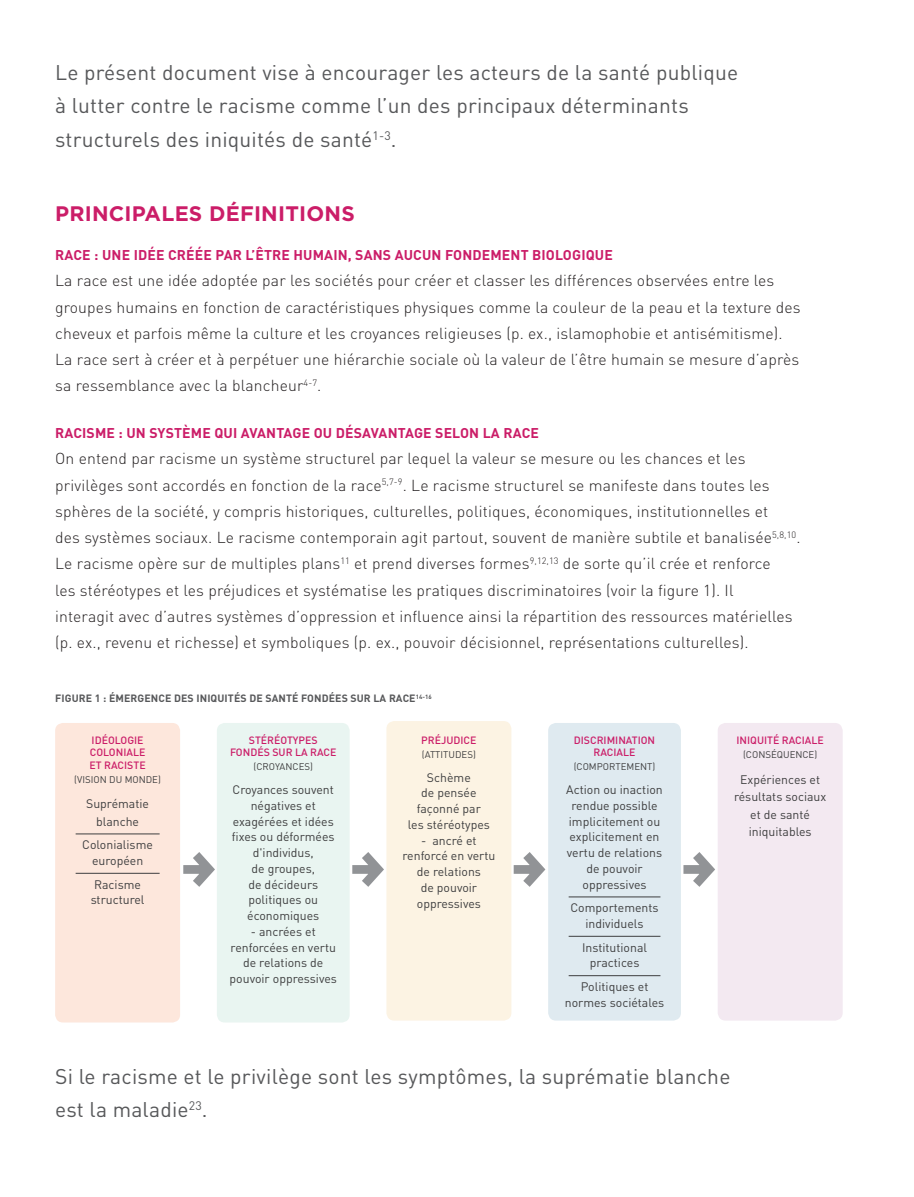
<style>
.page{position:relative;width:914px;height:1197px;background:#fff}
.page>*{position:absolute;margin:0;border:0;box-sizing:border-box;transform-origin:0 0}
.t1{font:21px/33.2px "DIN";letter-spacing:.01em;color:#57585a}
.t2{font:700 21px "Gotham HTF";color:#cb1d68}
.t3{font:300 15.75px/26.2px "DIN";letter-spacing:.01em;color:#231f20}
.t4{font:700 14px "DIN";letter-spacing:.01em;color:#cb1d68}
.t5{font:12.25px/15.8px "DIN";color:#3e3e3f;text-align:center}
.t6{font:500 10.5px/12.2px "DIN";color:#cb1d68}
.t7{font:700 10.5px "DIN";letter-spacing:.01em;color:#57585a}
.t8{font:500 10.5px/12.2px "DIN";letter-spacing:.02em;color:#cb1d68;text-align:center}
.t9{font:9.62px "DIN";letter-spacing:.075em;color:#3e3e3f}
</style>
<div class="page">
<div style="left:55px;top:723px;width:125px;height:300px;background:#fde7dc;border-radius:8px"></div>
<hr style="left:76px;top:833px;width:84px;height:1px;background:#3e3e3f">
<hr style="left:76px;top:873px;width:84px;height:1px;background:#3e3e3f">
<div style="left:217px;top:723px;width:132px;height:300px;background:#e9f5f1;border-radius:8px"></div>
<div style="left:386px;top:721px;width:125px;height:300px;background:#fcf3e3;border-radius:8px"></div>
<div style="left:548px;top:723px;width:133px;height:298px;background:#dfeaf0;border-radius:8px"></div>
<hr style="left:568px;top:896px;width:92px;height:1px;background:#3e3e3f">
<hr style="left:568px;top:936px;width:92px;height:1px;background:#3e3e3f">
<hr style="left:568px;top:975px;width:92px;height:1px;background:#3e3e3f">
<div style="left:717px;top:723px;width:125px;height:298px;background:#f3e9f1;border-radius:8px"></div>
<svg style="left:183px;top:852px;width:32px;height:35px"></svg>
<svg style="left:352px;top:852px;width:32px;height:35px"></svg>
<svg style="left:513px;top:852px;width:33px;height:35px"></svg>
<svg style="left:683px;top:852px;width:32px;height:35px"></svg>
<h1 class="t1" style="left:55px;top:55px;width:684px">Le présent document vise à encourager les acteurs de la santé publique à lutter contre le racisme comme l’un des principaux déterminants structurels des iniquités de santé<sup>1-3</sup>.</h1>
<h1 class="t2" style="left:55px;top:202px;width:14px">PRIN</h1>
<h1 class="t2" style="left:109px;top:202px;width:30px">CIPALES</h1>
<h1 class="t2" style="left:209px;top:202px;width:59px">DÉFINITIONS</h1>
<p class="t4" style="left:55px;top:246px;width:559px">RACE : UNE IDÉE CRÉÉE PAR L’ÊTRE HUMAIN, SANS AUCUN FONDEMENT BIOLOGIQUE</p>
<p class="t3" style="left:55px;top:267px;width:747px">La race est une idée adoptée par les sociétés pour créer et classer les différences observées entre les groupes humains en fonction de caractéristiques physiques comme la couleur de la peau et la texture des cheveux et parfois même la culture et les croyances religieuses (p. ex., islamophobie et antisémitisme).<br>La race sert à créer et à perpétuer une hiérarchie sociale où la valeur de l’être humain se mesure d’après sa ressemblance avec la blancheur<sup>4-7</sup>.</p>
<p class="t4" style="left:55px;top:424px;width:485px">RACISME : UN SYSTÈME QUI AVANTAGE OU DÉSAVANTAGE SELON LA RACE</p>
<p class="t3" style="left:55px;top:445px;width:746px">On entend par racisme un système structurel par lequel la valeur se mesure ou les chances et les privilèges sont accordés en fonction de la race<sup>5,7-9</sup>. Le racisme structurel se manifeste dans toutes les sphères de la société, y compris historiques, culturelles, politiques, économiques, institutionnelles et<br>des systèmes sociaux. Le racisme contemporain agit partout, souvent de manière subtile et banalisée<sup>5,8,10</sup>.<br>Le racisme opère sur de multiples plans<sup>11</sup> et prend diverses formes<sup>9,12,13</sup> de sorte qu’il crée et renforce<br>les stéréotypes et les préjudices et systématise les pratiques discriminatoires (voir la figure 1). Il<br>interagit avec d’autres systèmes d’oppression et influence ainsi la répartition des ressources matérielles (p. ex., revenu et richesse) et symboliques (p. ex., pouvoir décisionnel, représentations culturelles).</p>
<p class="t7" style="left:55px;top:692px;width:378px">FIGURE 1 : ÉMERGENCE DES INIQUITÉS DE SANTÉ FONDÉES SUR LA RACE<sup>14-16</sup></p>
<p class="t6" style="left:89px;top:734px;width:58px">IDÉOLOGIE<br>COLONIALE<br>ET RACI STE</p>
<p class="t9" style="left:74px;top:773px;width:88px">(vision du monde)</p>
<p class="t5" style="left:86px;top:795px;width:64px;line-height:17.5px">Suprématie blanche</p>
<p class="t5" style="left:82px;top:837px;width:72px">Colonialisme européen</p>
<p class="t5" style="left:91px;top:876px;width:55px;text-align:left">Racisme structurel</p>
<p class="t6" style="left:421px;top:734px;width:57px">PRÉJUDICE</p>
<p class="t9" style="left:422px;top:749px;width:56px">(attitudes)</p>
<p class="t5" style="left:408px;top:769px;width:83px">Schème<br>de pensée façonné par les stéréotypes</p>
<p class="t5" style="left:402px;top:832px;width:94px">- ancré et renforcé en vertu de relations<br>de pouvoir oppressives</p>
<p class="t6" style="left:230px;top:734px;width:108px;text-align:center">STÉRÉOTYPES<br>FONDÉS SUR LA RACE</p>
<p class="t9" style="left:253px;top:761px;width:61px">(croyances)</p>
<p class="t5" style="left:232px;top:782px;width:104px">Croyances souvent négatives et exagérées et idées fixes ou déformées d'individus,<br>de groupes,<br>de décideurs politiques ou économiques</p>
<p class="t5" style="left:230px;top:923px;width:109px">- ancrées et renforcées en vertu de relations de pouvoir oppressives</p>
<p class="t8" style="left:574px;top:734px;width:83px">DISCRI MI NATION<br>RACIALE</p>
<p class="t9" style="left:573px;top:761px;width:83px">(comportement)</p>
<p class="t5" style="left:566px;top:782px;width:98px">Action ou inaction rendue possible implicitement ou explicitement en vertu de relations de pouvoir oppressives</p>
<p class="t5" style="left:570px;top:900px;width:90px">Comportements individuels</p>
<p class="t5" style="left:582px;top:939px;width:67px">I nstitutional practices</p>
<p class="t5" style="left:565px;top:979px;width:101px">Politiques et normes sociétales</p>
<p class="t6" style="left:736px;top:734px;width:89px">INI QUITÉ RACIALE</p>
<p class="t9" style="left:743px;top:749px;width:76px">(conséquence)</p>
<p class="t5" style="left:734px;top:770px;width:94px;line-height:17.5px">Expériences et résultats sociaux et de santé iniquitables</p>
<h1 class="t1" style="left:55px;top:1059px;width:676px">Si le racisme et le privilège sont les symptômes, la suprématie blanche est la maladie<sup>23</sup>.</h1>
</div>
